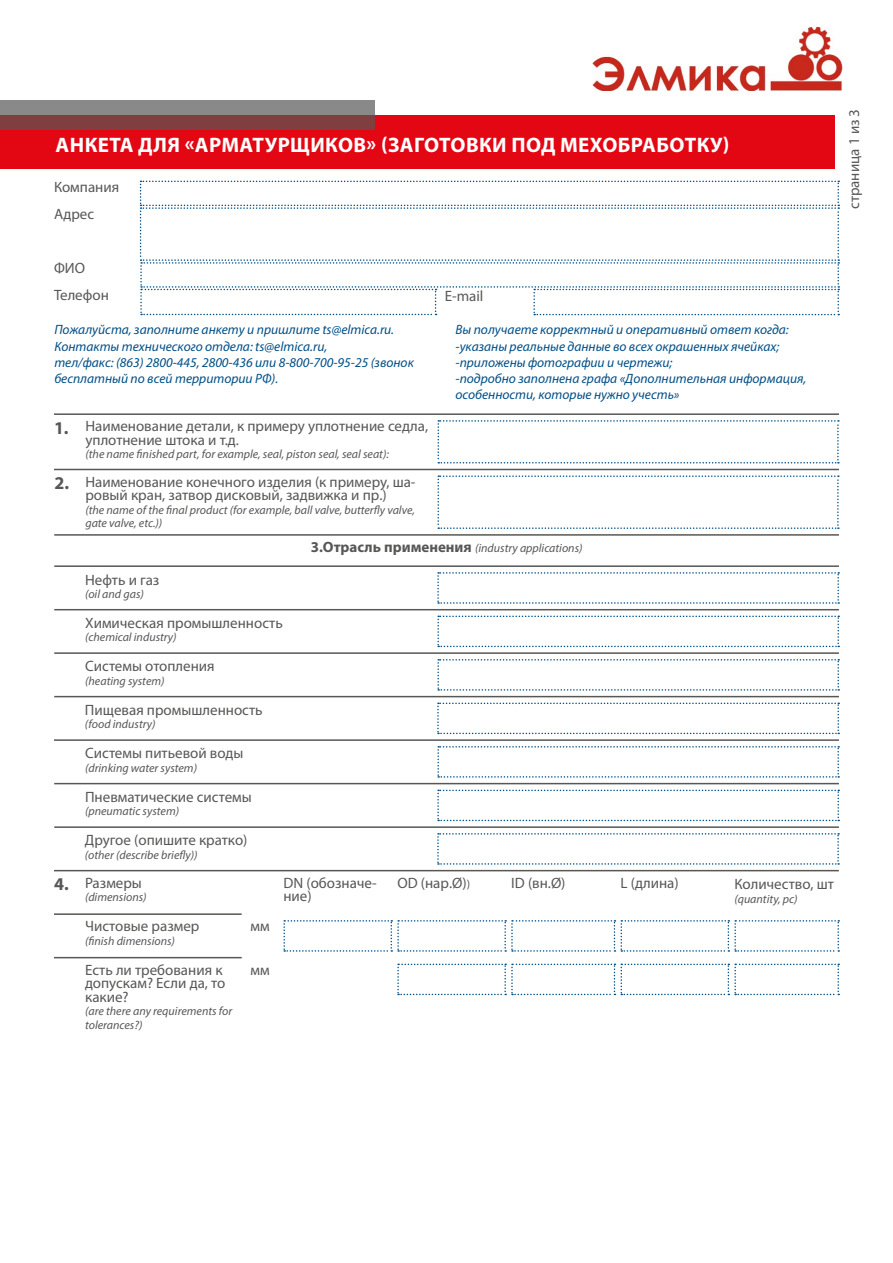
<style>
.page{position:relative;width:893px;height:1263px;background:#fff}
.page>*{position:absolute;margin:0;border:0;box-sizing:border-box;transform-origin:0 0}
.t1{font:700 21px "Myriad Pro";letter-spacing:.02em;color:#fff}
.t2{font:15px/13.5px "Myriad Pro";color:#575756}
.t3{font:italic 13.5px/16.2px "Myriad Pro";color:#004e86}
.t4{font:italic 12px/13.5px "Myriad Pro";color:#575756}
.s1{font-weight:700;font-size:18px}
.s2{font-weight:700;font-style:normal;font-size:15px}
.s3{font-size:12px}
</style>
<div class="page">
<div style="left:0;top:116px;width:834px;height:53px;background:#e30613"></div>
<svg style="left:0;top:100px;width:375px;height:30px;background:#856365"></svg>
<hr style="left:54px;top:413px;width:785px;height:2px;background:#575756">
<img style="left:592px;top:27px;width:251px;height:64px">
<hr style="left:54px;top:469px;width:785px;height:1px;background:#575756">
<svg style="left:437px;top:420px;width:402px;height:43px"></svg>
<svg style="left:140px;top:181px;width:699px;height:134px"></svg>
<svg style="left:437px;top:475px;width:402px;height:54px"></svg>
<svg style="left:437px;top:572px;width:402px;height:32px"></svg>
<hr style="left:54px;top:609px;width:785px;height:1px;background:#575756">
<svg style="left:437px;top:616px;width:402px;height:31px"></svg>
<hr style="left:54px;top:652px;width:785px;height:2px;background:#575756">
<svg style="left:437px;top:659px;width:402px;height:32px"></svg>
<hr style="left:54px;top:696px;width:785px;height:1px;background:#575756">
<svg style="left:437px;top:702px;width:402px;height:32px"></svg>
<hr style="left:54px;top:739px;width:785px;height:2px;background:#575756">
<svg style="left:437px;top:746px;width:402px;height:32px"></svg>
<hr style="left:54px;top:783px;width:785px;height:1px;background:#575756">
<svg style="left:437px;top:790px;width:402px;height:31px"></svg>
<hr style="left:54px;top:826px;width:785px;height:2px;background:#575756">
<svg style="left:437px;top:833px;width:402px;height:32px"></svg>
<hr style="left:54px;top:870px;width:785px;height:1px;background:#575756">
<hr style="left:54px;top:534px;width:785px;height:2px;background:#575756">
<hr style="left:54px;top:565px;width:785px;height:2px;background:#575756">
<hr style="left:54px;top:913px;width:188px;height:2px;background:#575756">
<hr style="left:54px;top:957px;width:188px;height:1px;background:#575756">
<svg style="left:283px;top:920px;width:556px;height:32px"></svg>
<svg style="left:397px;top:963px;width:442px;height:32px"></svg>
<h1 class="t1" style="left:56px;top:132px;width:675px">АНКЕТА ДЛЯ «АРМАТУРЩИКОВ» (ЗАГОТОВКИ ПОД МЕХОБРАБОТКУ)</h1>
<p class="t2" style="left:54px;top:180px;width:67px">Компания</p>
<p class="t2" style="left:54px;top:207px;width:42px">Адрес</p>
<p class="t2" style="left:847px;top:209px;width:102px;rotate:-90deg">страница 1 из 3</p>
<p class="t2" style="left:54px;top:255px;width:56px;line-height:26.5px">ФИО<br>Телефон</p>
<p class="t3" style="left:54px;top:321px;width:361px">Пожалуйста, заполните анкету и пришлите ts@elmica.ru.<br>Контакты технического отдела: ts@elmica.ru,<br>тел/факс: (863) 2800-445, 2800-436 или 8-800-700-95-25 (звонок бесплатный по всей территории РФ).</p>
<p class="t3" style="left:455px;top:321px;width:352px">Вы получаете корректный и оперативный ответ когда: -указаны реальные данные во всех окрашенных ячейках; -приложены фотографии и чертежи;<br>-подробно заполнена графа «Дополнительная информация, особенности, которые нужно учесть»</p>
<p class="t2" style="left:445px;top:289px;width:40px">E-mail</p>
<p class="t2" style="left:85px;top:419px;width:344px;text-indent:-31px"><span class="s1">1.</span> Наименование детали, к примеру уплотнение седла, уплотнение штока и т.д.</p>
<p class="t4" style="left:85px;top:447px;width:305px">(the name finished part, for example, seal, piston seal, seal seat):</p>
<p class="t2" style="left:54px;top:475px;width:363px;text-align:center"><span class="s1">2.</span> Наименование конечного изделия (к примеру, ша&shy;ровый кран, затвор дисковый, задвижка и пр.)</p>
<p class="t4" style="left:85px;top:503px;width:331px">(the name of the final product (for example, ball valve, butterfly valve, gate valve, etc.))</p>
<p class="t4" style="left:311px;top:541px;width:273px"><span class="s2">3.Отрасль применения</span> (industry applications)</p>
<p class="t2" style="left:85px;top:572px;width:76px">Нефть и газ</p>
<p class="t4" style="left:85px;top:587px;width:60px">(oil and gas)</p>
<p class="t2" style="left:85px;top:616px;width:199px">Химическая промышленность</p>
<p class="t4" style="left:85px;top:630px;width:93px">(chemical industry)</p>
<p class="t2" style="left:85px;top:659px;width:131px">Системы отопления</p>
<p class="t4" style="left:85px;top:674px;width:81px">(heating system)</p>
<p class="t2" style="left:85px;top:703px;width:179px">Пищевая промышленность</p>
<p class="t4" style="left:85px;top:717px;width:72px">(food industry)</p>
<p class="t2" style="left:85px;top:746px;width:160px">Системы питьевой воды</p>
<p class="t4" style="left:85px;top:761px;width:113px">(drinking water system)</p>
<p class="t2" style="left:85px;top:790px;width:168px">Пневматические системы</p>
<p class="t4" style="left:85px;top:804px;width:96px">(pneumatic system)</p>
<p class="t2" style="left:85px;top:833px;width:164px">Другое (опишите кратко)</p>
<p class="t4" style="left:85px;top:848px;width:114px">(other (describe briefly))</p>
<p class="t2" style="left:54px;top:876px;width:89px"><span class="s1">4.</span> Размеры</p>
<p class="t4" style="left:85px;top:890px;width:63px">(dimensions)</p>
<p class="t2" style="left:283px;top:876px;width:95px">DN (обозначе-</p>
<p class="t2" style="left:397px;top:876px;width:74px">OD (нар.Ø)<span class="s3">)</span></p>
<p class="t2" style="left:511px;top:876px;width:56px">ID (вн.Ø)</p>
<p class="t2" style="left:620px;top:876px;width:60px">L (длина)</p>
<p class="t2" style="left:283px;top:889px;width:30px">ние)</p>
<p class="t2" style="left:85px;top:919px;width:116px">Чистовые размер</p>
<p class="t4" style="left:85px;top:934px;width:91px">(finish dimensions)</p>
<p class="t2" style="left:85px;top:963px;width:142px">Есть ли требования к допускам? Если да, то какие?</p>
<p class="t4" style="left:85px;top:1004px;width:149px">(are there any requirements for tolerances?)</p>
<p class="t2" style="left:251px;top:919px;width:21px">мм</p>
<p class="t2" style="left:251px;top:963px;width:21px">мм</p>
<p class="t2" style="left:734px;top:877px;width:101px">Количество, шт</p>
<p class="t4" style="left:734px;top:891px;width:65px">(quantity, pc)</p>
</div>
